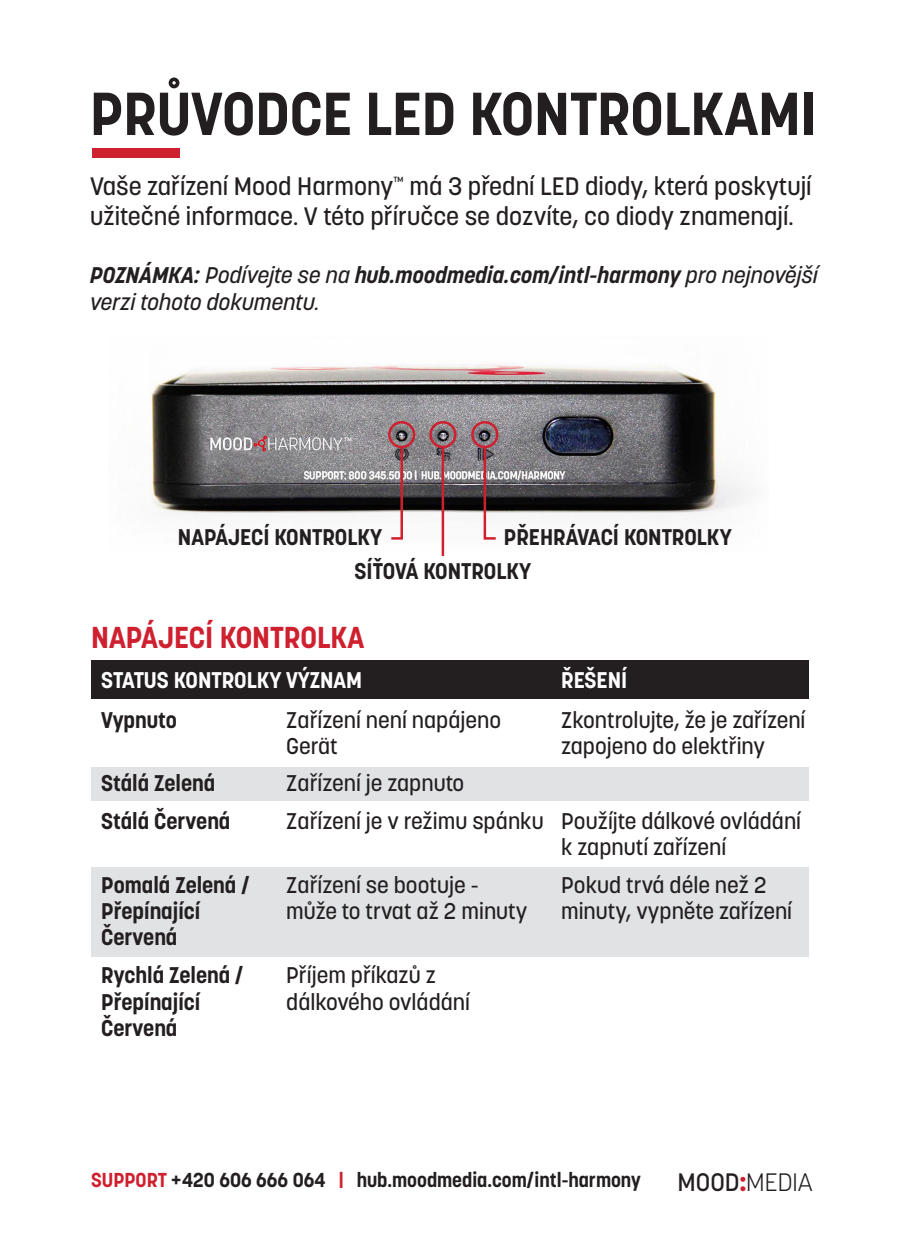
<style>
.page{position:relative;width:900px;height:1260px;background:#fff}
.page>*{position:absolute;margin:0;border:0;box-sizing:border-box;transform-origin:0 0}
.t1{font:700 60px "Korolev";color:#231f20}
.t2{font:700 30px "Korolev";color:#cf202f}
.t3{font:500 25px/30px "Korolev";color:#231f20}
.t4{font:300 25px "Korolev";color:#231f20}
.t5{font:500 22.5px/26.2px "Korolev";color:#231f20}
.t6{font:700 22.5px "Korolev";color:#231f20}
.t7{font:italic 500 22.5px/27.5px "Korolev";color:#231f20}
.t8{font:700 22.5px "Korolev";color:#fff}
.t9{font:700 20px "Korolev";color:#231f20}
.s1{font-weight:700}
.s2{color:#cf202f}
.s3{font-weight:500}
.s4{font-weight:800;color:#cf202f}
</style>
<div class="page">
<div style="left:91px;top:660px;width:718px;height:39px;background:#231f20"></div>
<div style="left:91px;top:768px;width:718px;height:33px;background:#e1e2e4"></div>
<div style="left:91px;top:867px;width:718px;height:90px;background:#e1e2e4"></div>
<div style="left:92px;top:148px;width:88px;height:10px;background:#cf202f"></div>
<img style="left:146px;top:364px;width:604px;height:189px">
<hr style="left:442px;top:448px;width:2px;height:108px;background:#cf202f">
<svg style="left:389px;top:445px;width:15px;height:96px"></svg>
<svg style="left:482px;top:445px;width:16px;height:96px"></svg>
<div style="left:429px;top:421px;width:28px;height:27px;border:2px solid #cf202f;border-radius:50%"></div>
<div style="left:388px;top:421px;width:27px;height:27px;border:2px solid #cf202f;border-radius:50%"></div>
<div style="left:471px;top:421px;width:27px;height:27px;border:2px solid #cf202f;border-radius:50%"></div>
<p class="t1" style="left:90px;top:76px;width:729px">PRŮVODCE LED KONTROLKAMI</p>
<p class="t3" style="left:90px;top:171px;width:723px">Vaše zařízení Mood Harmony<sup>™</sup> má 3 přední LED diody, která poskytují užitečné informace. V této příručce se dozvíte, co diody znamenají.</p>
<p class="t7" style="left:90px;top:261px;width:730px"><span class="s1">POZNÁMKA:</span> Podívejte se na <span class="s1">hub.moodmedia.com/intl-harmony</span> pro nejnovější verzi tohoto dokumentu.</p>
<p class="t6" style="left:178px;top:523px;width:206px">NAPÁJECÍ KONTROLKY</p>
<p class="t6" style="left:504px;top:523px;width:229px">PŘEHRÁVACÍ KONTROLKY</p>
<p class="t6" style="left:355px;top:557px;width:178px">SÍŤOVÁ KONTROLKY</p>
<p class="t2" style="left:91px;top:618px;width:275px">NAPÁJECÍ KONTROLKA</p>
<p class="t8" style="left:101px;top:665px;width:262px">STATUS KONTROLKY VÝZNAM</p>
<p class="t8" style="left:561px;top:665px;width:68px">ŘEŠENÍ</p>
<p class="t6" style="left:101px;top:705px;width:77px">Vypnuto</p>
<p class="t5" style="left:286px;top:706px;width:216px">Zařízení není napájeno</p>
<p class="t5" style="left:561px;top:706px;width:246px">Zkontrolujte, že je zařízení</p>
<p class="t5" style="left:286px;top:733px;width:53px">Gerät</p>
<p class="t5" style="left:561px;top:733px;width:205px">zapojeno do elektřiny</p>
<p class="t6" style="left:101px;top:769px;width:116px">Stálá Zelená</p>
<p class="t5" style="left:286px;top:770px;width:180px">Zařízení je zapnuto</p>
<p class="t6" style="left:101px;top:807px;width:131px">Stálá Červená</p>
<p class="t5" style="left:561px;top:808px;width:241px;text-indent:-275px">Zařízení je v režimu spánku Použíjte dálkové ovládání k zapnutí zařízení</p>
<p class="t6" style="left:101px;top:870px;width:150px">Pomalá Zelená /</p>
<p class="t5" style="left:286px;top:871px;width:194px">Zařízení se bootuje -</p>
<p class="t5" style="left:561px;top:871px;width:207px">Pokud trvá déle než 2</p>
<p class="t6" style="left:101px;top:897px;width:101px">Přepínající</p>
<p class="t5" style="left:286px;top:898px;width:243px">může to trvat až 2 minuty</p>
<p class="t5" style="left:561px;top:898px;width:232px">minuty, vypněte zařízení</p>
<p class="t6" style="left:101px;top:923px;width:78px">Červená</p>
<p class="t6" style="left:101px;top:960px;width:144px">Rychlá Zelená /</p>
<p class="t5" style="left:286px;top:961px;width:151px">Příjem příkazů z</p>
<p class="t6" style="left:101px;top:988px;width:101px">Přepínající</p>
<p class="t5" style="left:286px;top:989px;width:185px">dálkového ovládání</p>
<p class="t6" style="left:101px;top:1014px;width:78px">Červená</p>
<p class="t9" style="left:91px;top:1167px;width:551px"><span class="s2">SUPPORT</span> +420 606 666 064 <span class="s2">|</span> hub.moodmedia.com/intl-harmony</p>
<p class="t4" style="left:678px;top:1167px;width:137px"><span class="s3">MOOD</span><span class="s4">:</span>MEDIA</p>
</div>
